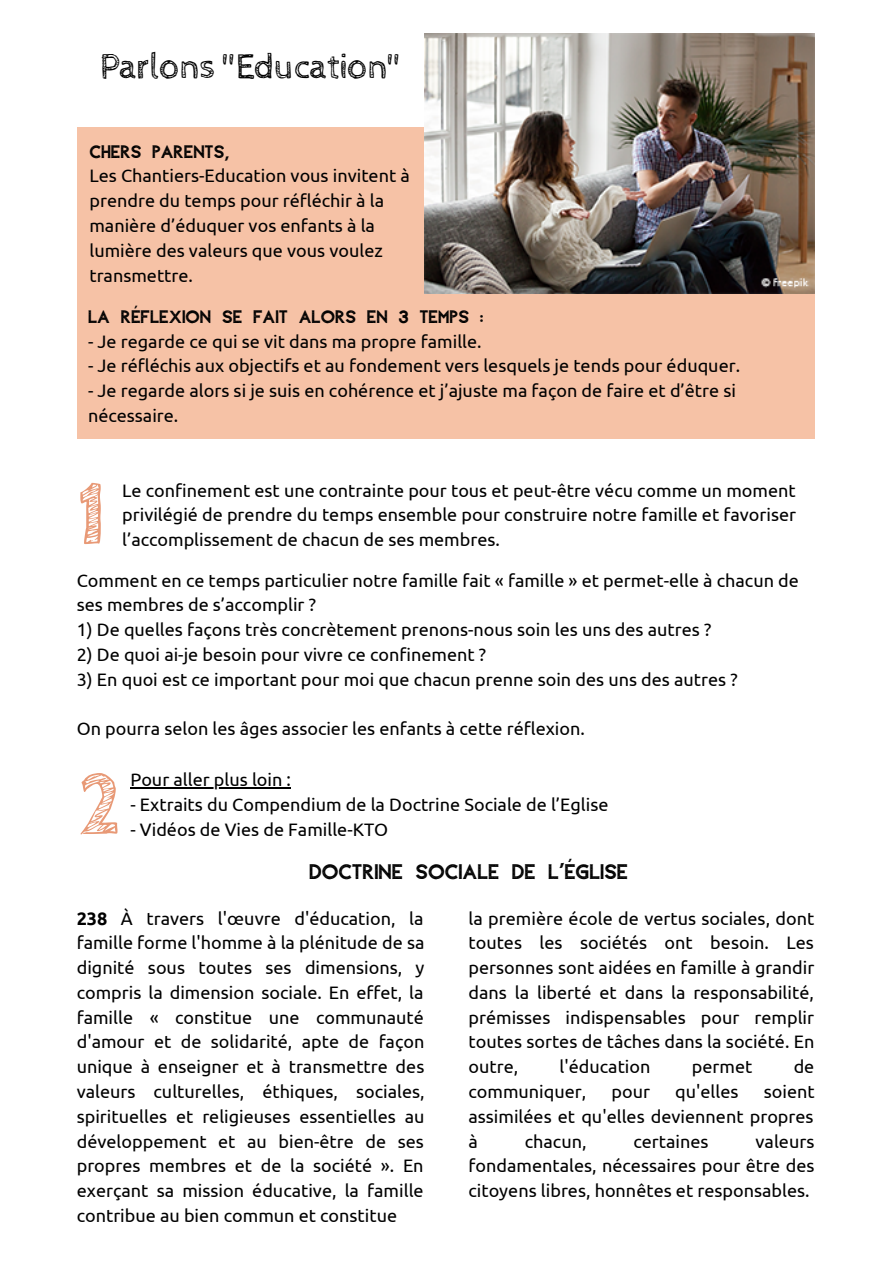
<style>
.page{position:relative;width:894px;height:1264px;background:#fff}
.page>*{position:absolute;margin:0;border:0;box-sizing:border-box;transform-origin:0 0}
.t1{font:700 84px "Cabin Sketch";color:#e89976}
.t2{font:36px "Cabin Sketch";letter-spacing:-.02em;color:#000}
.t3{font:21px "Aleppo";color:#000}
.t4{font:18px/24.8px "Ubuntu";color:#000;text-align:justify}
.t5{font:18px "Aleppo";color:#000}
.s1{font-weight:700}
</style>
<div class="page">
<div style="left:77px;top:127px;width:737px;height:312px;background:#f6c2a6"></div>
<img style="left:424px;top:33px;width:390px;height:260px">
<hr style="left:130px;top:787px;width:161px;height:1px;background:#000">
<h2 class="t2" style="left:99px;top:46px;width:304px">Parlons "Education"</h2>
<p class="t5" style="left:89px;top:140px;width:141px">CHERS PARENTS,</p>
<p class="t4" style="left:89px;top:163px;width:322px;text-align:left">Les Chantiers-Education vous invitent à prendre du temps pour réfléchir à la manière d’éduquer vos enfants à la lumière des valeurs que vous voulez transmettre.</p>
<p class="t5" style="left:88px;top:305px;width:397px">LA RÉFLEXION SE FAIT ALORS EN 3 TEMPS :</p>
<p class="t4" style="left:88px;top:328px;width:395px">- Je regarde ce qui se vit dans ma propre famille.</p>
<p class="t4" style="left:88px;top:353px;width:653px">- Je réfléchis aux objectifs et au fondement vers lesquels je tends pour éduquer.</p>
<p class="t4" style="left:88px;top:378px;width:649px">- Je regarde alors si je suis en cohérence et j’ajuste ma façon de faire et d’être si nécessaire.</p>
<h1 class="t1" style="left:77px;top:469px;width:32px">1</h1>
<p class="t4" style="left:122px;top:477px;width:675px">Le confinement est une contrainte pour tous et peut-être vécu comme un moment privilégié de prendre du temps ensemble pour construire notre famille et favoriser l’accomplissement de chacun de ses membres.</p>
<p class="t4" style="left:77px;top:567px;width:723px">Comment en ce temps particulier notre famille fait « famille » et permet-elle à chacun de ses membres de s’accomplir ?</p>
<p class="t4" style="left:77px;top:617px;width:636px">1) De quelles façons très concrètement prenons-nous soin les uns des autres ?</p>
<p class="t4" style="left:77px;top:641px;width:411px">2) De quoi ai-je besoin pour vivre ce confinement ?</p>
<p class="t4" style="left:77px;top:666px;width:662px">3) En quoi est ce important pour moi que chacun prenne soin des uns des autres ?</p>
<p class="t4" style="left:77px;top:716px;width:509px">On pourra selon les âges associer les enfants à cette réflexion.</p>
<h1 class="t1" style="left:78px;top:758px;width:44px">2</h1>
<p class="t4" style="left:130px;top:767px;width:162px">Pour aller plus loin :</p>
<p class="t4" style="left:130px;top:792px;width:479px">- Extraits du Compendium de la Doctrine Sociale de l’Eglise</p>
<p class="t4" style="left:130px;top:816px;width:259px">- Vidéos de Vies de Famille-KTO</p>
<p class="t3" style="left:309px;top:858px;width:320px">DOCTRINE SOCIALE DE L'ÉGLISE</p>
<p class="t4" style="left:468px;top:905px;width:347px">la première école de vertus sociales, dont toutes les sociétés ont besoin. Les personnes sont aidées en famille à grandir dans la liberté et dans la responsabilité, prémisses indispensables pour remplir toutes sortes de tâches dans la société. En outre,</p>
<p class="t4" style="left:77px;top:905px;width:349px"><span class="s1">238</span> À travers l'œuvre d'éducation, la famille forme l'homme à la plénitude de sa dignité sous toutes ses dimensions, y compris la dimension sociale. En effet, la famille « constitue une communauté d'amour et de solidarité, apte de façon unique à enseigner et à transmettre des valeurs culturelles, éthiques, sociales, spirituelles et religieuses essentielles au développement et au bien-être de ses propres membres et de la société ». En exerçant sa mission éducative, la famille contribue au bien commun et constitue</p>
<p class="t4" style="left:559px;top:1054px;width:92px">l'éducation</p>
<p class="t4" style="left:691px;top:1054px;width:62px">permet</p>
<p class="t4" style="left:793px;top:1054px;width:22px">de</p>
<p class="t4" style="left:468px;top:1078px;width:119px">communiquer,</p>
<p class="t4" style="left:611px;top:1078px;width:40px">pour</p>
<p class="t4" style="left:675px;top:1078px;width:65px">qu'elles</p>
<p class="t4" style="left:468px;top:1078px;width:347px;text-indent:295px">soient assimilées et qu'elles deviennent propres à</p>
<p class="t4" style="left:468px;top:1128px;width:347px;text-indent:287px">valeurs fondamentales, nécessaires pour être des citoyens libres, honnêtes et responsables.</p>
<p class="t4" style="left:524px;top:1128px;width:63px">chacun,</p>
<p class="t4" style="left:633px;top:1128px;width:77px">certaines</p>
</div>
